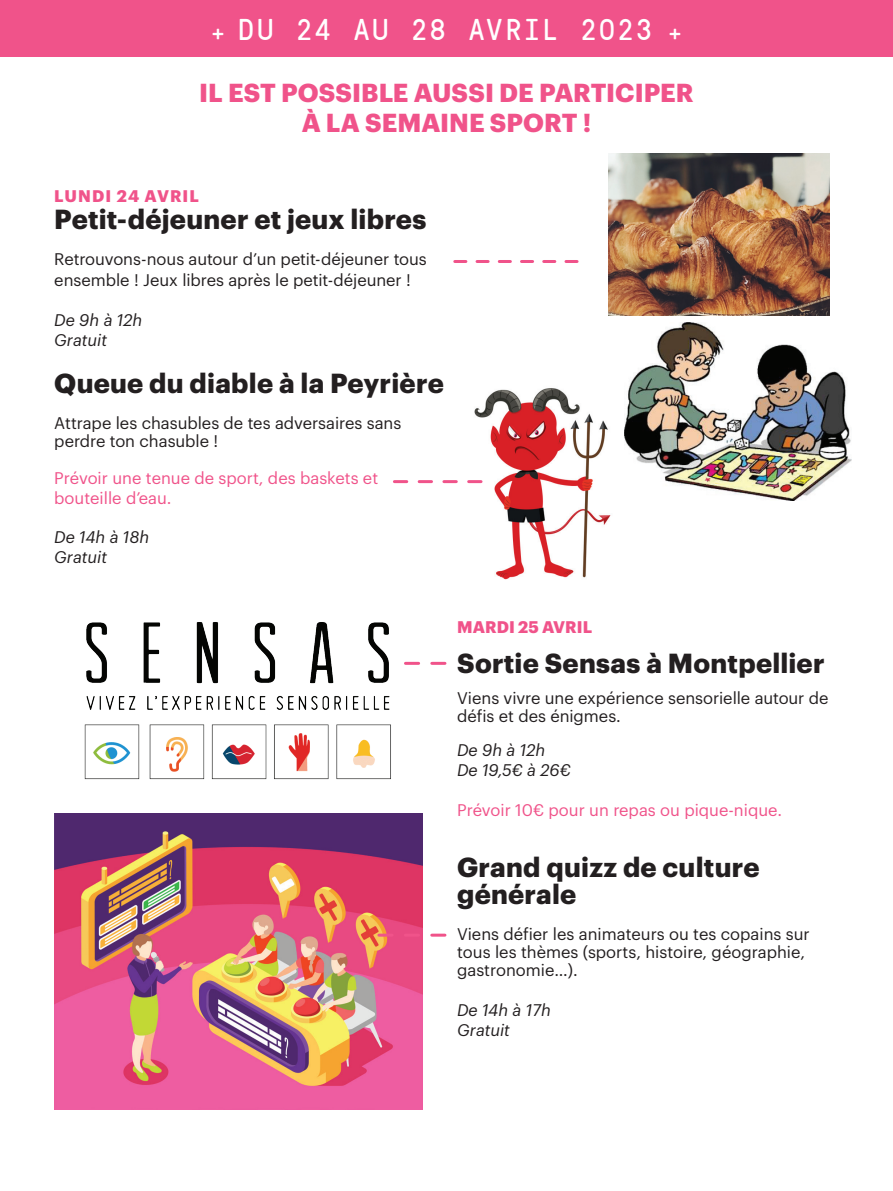
<style>
.page{position:relative;width:893px;height:1191px;background:#fff}
.page>*{position:absolute;margin:0;border:0;box-sizing:border-box;transform-origin:0 0}
.t1{font:30px "GT Pressura Mono";letter-spacing:.065em;color:#fff}
.t2{font:700 27px/27px "Graphik";letter-spacing:.01em;color:#231f20}
.t3{font:700 25.5px/30.6px "Graphik";letter-spacing:.005em;color:#f0538a;text-align:center}
.t4{font:16.5px/18px "Graphik";color:#231f20}
.t5{font:16.5px/19.5px "Graphik";color:#f0538a}
.t6{font:italic 16.5px/19.8px "Graphik";color:#231f20}
.t7{font:700 16.5px "Graphik";letter-spacing:.065em;color:#f0538a}
.t8{font:700 16.5px "Graphik";letter-spacing:.01em;color:#f0538a}
.s1{font-size:24px}
</style>
<div class="page">
<img style="left:625px;top:322px;width:226px;height:178px">
<div style="left:0;top:0;width:893px;height:56px;background:#f0538a"></div>
<img style="left:84px;top:622px;width:328px;height:158px">
<svg style="left:455px;top:260px;width:122px;height:3px"></svg>
<svg style="left:405px;top:662px;width:40px;height:3px"></svg>
<img style="left:472px;top:388px;width:139px;height:192px">
<img style="left:54px;top:813px;width:368px;height:296px">
<svg style="left:394px;top:480px;width:87px;height:3px"></svg>
<img style="left:608px;top:153px;width:222px;height:163px">
<svg style="left:379px;top:933px;width:66px;height:3px"></svg>
<h1 class="t1" style="left:211px;top:8px;width:472px"><span class="s1">+</span> DU 24 AU 28 AVRIL 2023 <span class="s1">+</span></h1>
<h3 class="t3" style="left:199px;top:75px;width:496px">IL EST POSSIBLE AUSSI DE PARTICIPER<br>À LA SEMAINE SPORT !</h3>
<p class="t7" style="left:54px;top:183px;width:146px">LUNDI 24 AVRIL</p>
<h2 class="t2" style="left:54px;top:203px;width:374px">Petit-déjeuner et jeux libres</h2>
<p class="t4" style="left:54px;top:246px;width:374px;line-height:21.6px">Retrouvons-nous autour d’un petit-déjeuner tous ensemble ! Jeux libres après le petit-déjeuner !</p>
<p class="t6" style="left:54px;top:309px;width:90px">De 9h à 12h<br>Gratuit</p>
<h2 class="t2" style="left:54px;top:367px;width:391px">Queue du diable à la Peyrière</h2>
<p class="t4" style="left:54px;top:412px;width:349px">Attrape les chasubles de tes adversaires sans perdre ton chasuble !</p>
<p class="t5" style="left:54px;top:467px;width:325px">Prévoir une tenue de sport, des baskets et bouteille d’eau.</p>
<p class="t6" style="left:54px;top:525px;width:97px">De 14h à 18h<br>Gratuit</p>
<p class="t8" style="left:457px;top:614px;width:137px">MARDI 25 AVRIL</p>
<h2 class="t2" style="left:457px;top:647px;width:369px">Sortie Sensas à Montpellier</h2>
<p class="t4" style="left:457px;top:687px;width:373px">Viens vivre une expérience sensorielle autour de défis et des énigmes.</p>
<p class="t6" style="left:457px;top:739px;width:115px">De 9h à 12h<br>De 19,5€ à 26€</p>
<p class="t5" style="left:457px;top:798px;width:326px">Prévoir 10€ pour un repas ou pique-nique.</p>
<h2 class="t2" style="left:457px;top:851px;width:304px">Grand quizz de culture générale</h2>
<p class="t4" style="left:457px;top:924px;width:354px">Viens défier les animateurs ou tes copains sur tous les thèmes (sports, histoire, géographie, gastronomie…).</p>
<p class="t6" style="left:457px;top:998px;width:95px">De 14h à 17h<br>Gratuit</p>
</div>
